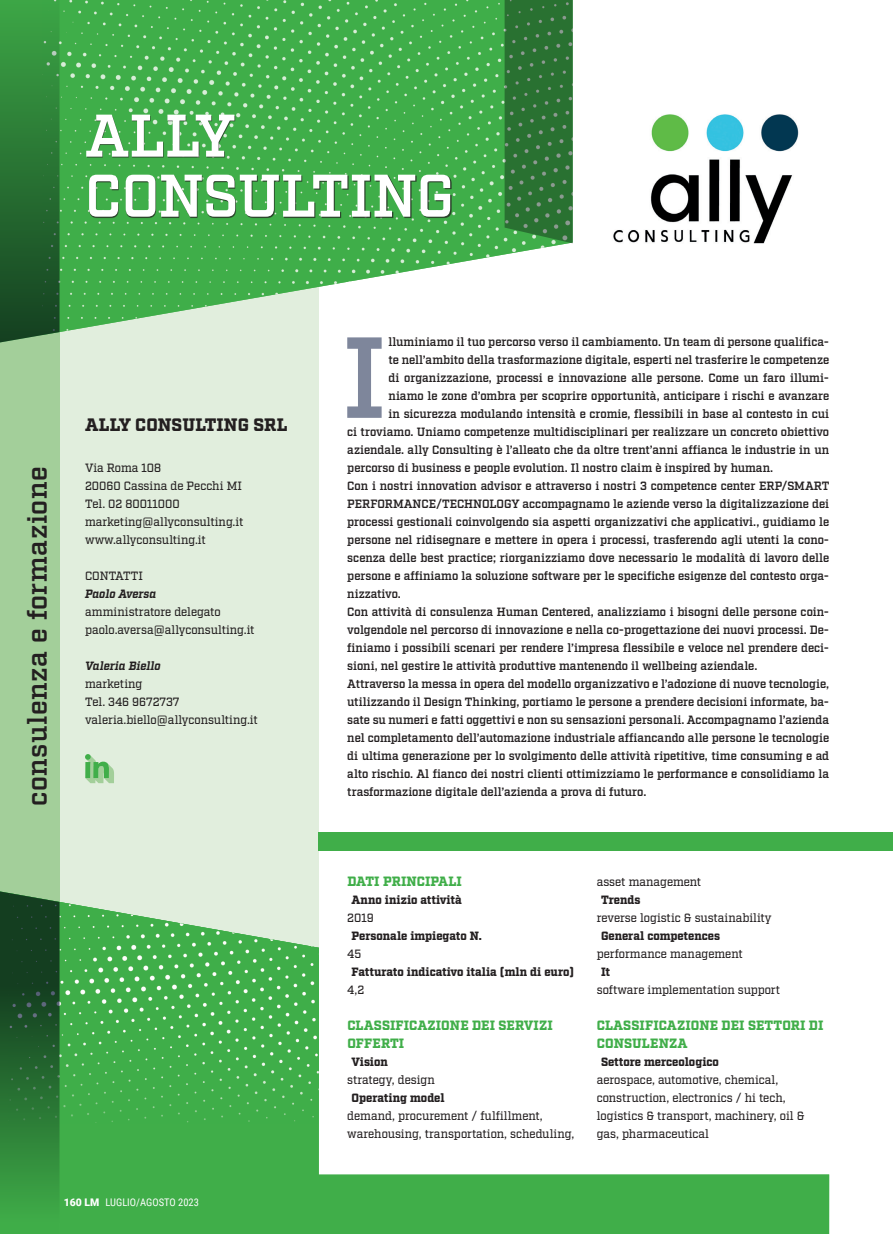
<style>
.page{position:relative;width:893px;height:1234px;background:#fff}
.page>*{position:absolute;margin:0;border:0;box-sizing:border-box;transform-origin:0 0}
.t1{font:600 114.9px "Factoria";color:#7e869b;scale:.95 1}
.t2{font:600 60px/60px "Factoria";letter-spacing:-.005em;color:#fff;scale:.95 1}
.t3{font:600 27px "Factoria";letter-spacing:.01em;color:#231f20}
.t4{font:900 18px "Factoria";letter-spacing:.005em;color:#231f20;scale:.95 1}
.t5{font:900 13.5px/18px "Factoria";letter-spacing:.01em;color:#40ae49;scale:.95 1}
.t6{font:600 12px "Factoria";letter-spacing:-.01em;color:#231f20;scale:.95 1}
.t7{font:500 12px/18px "Factoria";letter-spacing:-.01em;color:#231f20;scale:.95 1}
.t8{font:900 12px "Factoria";letter-spacing:-.01em;color:#231f20;scale:.95 1}
.t9{font:italic 700 12px "Factoria";letter-spacing:-.01em;color:#231f20;scale:.95 1}
.t10{font:10.5px "Roboto Condensed";color:#fff}
.s1{font-family:"Roboto";font-weight:900}
</style>
<div class="page">
<div style="left:0;top:256px;width:319px;height:977px;background:#e1eedd"></div>
<svg style="left:85px;top:754px;width:29px;height:29px"></svg>
<img style="left:613px;top:114px;width:186px;height:130px">
<div style="left:0;top:0;width:60px;height:1233px;background:#a3cf9a"></div>
<img style="left:60px;top:0;width:513px;height:332px">
<svg style="left:0;top:0;width:60px;height:343px;background:#2a7535"></svg>
<div style="left:87px;top:116px;width:364px;height:102px;background:#231f20;opacity:.75"></div>
<svg style="left:505px;top:0;width:68px;height:243px;background:#307538"></svg>
<div style="left:319px;top:832px;width:574px;height:18px;background:#40ae49"></div>
<svg style="left:60px;top:1122px;width:769px;height:111px;fill:#40ae49"></svg>
<img style="left:60px;top:902px;width:259px;height:220px">
<svg style="left:0;top:891px;width:60px;height:342px;background:#276a31"></svg>
<h2 class="t2" style="left:85px;top:108px;width:390px">ALLY<br>CONSULTING</h2>
<h3 class="t3" style="left:21px;top:805px;width:341px;rotate:-90deg">consulenza e formazione</h3>
<h3 class="t4" style="left:85px;top:414px;width:214px">ALLY CONSULTING SRL</h3>
<p class="t7" style="left:85px;top:459px;width:168px">Via Roma 108<br>20060 Cassina de Pecchi MI<br>Tel. 02 80011000 marketing@allyconsulting.it www.allyconsulting.it</p>
<p class="t7" style="left:85px;top:567px;width:62px">CONTATTI</p>
<p class="t9" style="left:85px;top:586px;width:77px">Paolo Aversa</p>
<p class="t7" style="left:85px;top:603px;width:180px">amministratore delegato paolo.aversa@allyconsulting.it</p>
<p class="t9" style="left:85px;top:658px;width:81px">Valeria Biello</p>
<p class="t7" style="left:85px;top:675px;width:183px">marketing<br>Tel. 346 9672737 valeria.biello@allyconsulting.it</p>
<p class="t10" style="left:64px;top:1194px;width:137px"><span class="s1">160 LM</span> LUGLIO/AGOSTO 2023</p>
<h1 class="t1" style="left:343px;top:310px;width:48px">I</h1>
<p class="t6" style="left:388px;top:334px;width:465px">lluminiamo il tuo percorso verso il cambiamento. Un team di persone qualifica-</p>
<p class="t6" style="left:388px;top:352px;width:465px">te nell’ambito della trasformazione digitale, esperti nel trasferire le competenze</p>
<p class="t6" style="left:388px;top:370px;width:465px">di organizzazione, processi e innovazione alle persone. Come un faro illumi-</p>
<p class="t6" style="left:388px;top:388px;width:465px">niamo le zone d’ombra per scoprire opportunità, anticipare i rischi e avanzare</p>
<p class="t6" style="left:388px;top:406px;width:465px">in sicurezza modulando intensità e cromie, flessibili in base al contesto in cui</p>
<p class="t6" style="left:347px;top:424px;width:509px">ci troviamo. Uniamo competenze multidisciplinari per realizzare un concreto obiettivo</p>
<p class="t6" style="left:347px;top:442px;width:509px">aziendale. ally Consulting è l’alleato che da oltre trent’anni affianca le industrie in un</p>
<p class="t6" style="left:347px;top:460px;width:450px">percorso di business e people evolution. Il nostro claim è inspired by human.</p>
<p class="t6" style="left:347px;top:478px;width:509px">Con i nostri innovation advisor e attraverso i nostri 3 competence center ERP/SMART</p>
<p class="t6" style="left:347px;top:496px;width:509px">PERFORMANCE/TECHNOLOGY accompagnamo le aziende verso la digitalizzazione dei</p>
<p class="t6" style="left:347px;top:514px;width:509px">processi gestionali coinvolgendo sia aspetti organizzativi che applicativi., guidiamo le</p>
<p class="t6" style="left:347px;top:532px;width:509px">persone nel ridisegnare e mettere in opera i processi, trasferendo agli utenti la cono-</p>
<p class="t6" style="left:347px;top:550px;width:509px">scenza delle best practice; riorganizziamo dove necessario le modalità di lavoro delle</p>
<p class="t6" style="left:347px;top:568px;width:509px">persone e affiniamo la soluzione software per le specifiche esigenze del contesto orga-</p>
<p class="t6" style="left:347px;top:586px;width:58px">nizzativo.</p>
<p class="t6" style="left:347px;top:604px;width:509px">Con attività di consulenza Human Centered, analizziamo i bisogni delle persone coin-</p>
<p class="t6" style="left:347px;top:622px;width:509px">volgendole nel percorso di innovazione e nella co-progettazione dei nuovi processi. De-</p>
<p class="t6" style="left:347px;top:640px;width:509px">finiamo i possibili scenari per rendere l’impresa flessibile e veloce nel prendere deci-</p>
<p class="t6" style="left:347px;top:658px;width:433px">sioni, nel gestire le attività produttive mantenendo il wellbeing aziendale.</p>
<p class="t6" style="left:347px;top:676px;width:509px">Attraverso la messa in opera del modello organizzativo e l’adozione di nuove tecnologie,</p>
<p class="t6" style="left:347px;top:694px;width:509px">utilizzando il Design Thinking, portiamo le persone a prendere decisioni informate, ba-</p>
<p class="t6" style="left:347px;top:712px;width:509px">sate su numeri e fatti oggettivi e non su sensazioni personali. Accompagnamo l’azienda</p>
<p class="t6" style="left:347px;top:730px;width:509px">nel completamento dell’automazione industriale affiancando alle persone le tecnologie</p>
<p class="t6" style="left:347px;top:748px;width:509px">di ultima generazione per lo svolgimento delle attività ripetitive, time consuming e ad</p>
<p class="t6" style="left:347px;top:766px;width:509px">alto rischio. Al fianco dei nostri clienti ottimizziamo le performance e consolidiamo la</p>
<p class="t6" style="left:347px;top:784px;width:316px">trasformazione digitale dell’azienda a prova di futuro.</p>
<p class="t5" style="left:347px;top:873px;width:122px">DATI PRINCIPALI</p>
<p class="t8" style="left:351px;top:892px;width:118px">Anno inizio attività</p>
<p class="t7" style="left:347px;top:909px;width:29px">2019</p>
<p class="t8" style="left:351px;top:928px;width:139px">Personale impiegato N.</p>
<p class="t7" style="left:347px;top:945px;width:16px">45</p>
<p class="t8" style="left:351px;top:964px;width:236px">Fatturato indicativo italia (mln di euro)</p>
<p class="t7" style="left:347px;top:981px;width:19px">4,2</p>
<p class="t5" style="left:347px;top:1017px;width:218px">CLASSIFICAZIONE DEI SERVIZI<br>OFFERTI</p>
<p class="t8" style="left:351px;top:1054px;width:40px">Vision</p>
<p class="t7" style="left:347px;top:1071px;width:94px">strategy, design</p>
<p class="t8" style="left:351px;top:1090px;width:100px">Operating model</p>
<p class="t7" style="left:347px;top:1107px;width:241px">demand, procurement / fulfillment, warehousing, transportation, scheduling,</p>
<p class="t7" style="left:597px;top:873px;width:112px">asset management</p>
<p class="t8" style="left:601px;top:892px;width:43px">Trends</p>
<p class="t7" style="left:597px;top:909px;width:186px">reverse logistic &amp; sustainability</p>
<p class="t8" style="left:601px;top:928px;width:127px">General competences</p>
<p class="t7" style="left:597px;top:945px;width:155px">performance management</p>
<p class="t8" style="left:601px;top:964px;width:11px">It</p>
<p class="t7" style="left:597px;top:981px;width:195px">software implementation support</p>
<p class="t5" style="left:597px;top:1017px;width:240px">CLASSIFICAZIONE DEI SETTORI DI<br>CONSULENZA</p>
<p class="t8" style="left:601px;top:1054px;width:126px">Settore merceologico</p>
<p class="t7" style="left:597px;top:1071px;width:220px">aerospace, automotive, chemical, construction, electronics / hi tech, logistics &amp; transport, machinery, oil &amp; gas, pharmaceutical</p>
</div>
